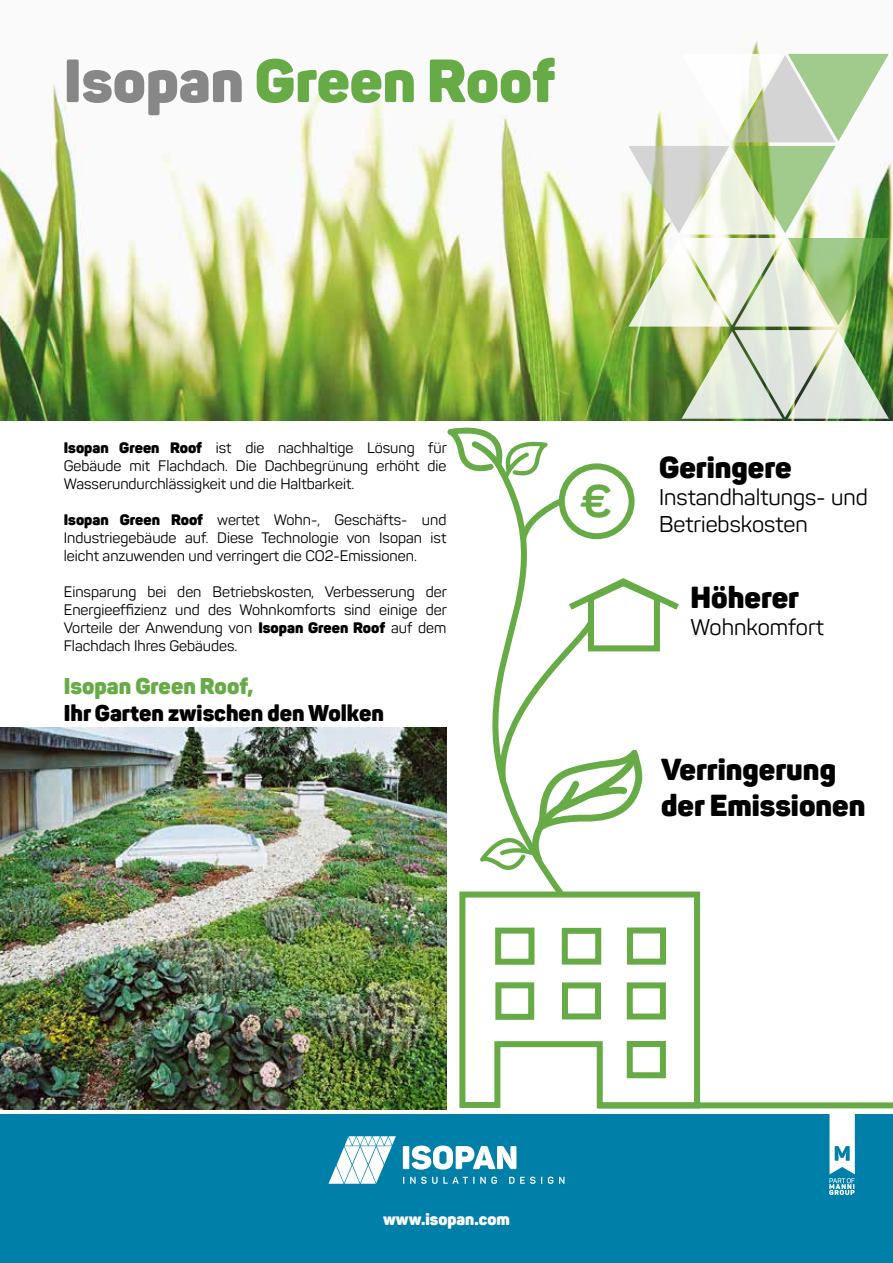
<style>
.page{position:relative;width:893px;height:1263px;background:#fff}
.page>*{position:absolute;margin:0;border:0;box-sizing:border-box;transform-origin:0 0}
.t1{font:900 60px "Panton";color:#66ab45}
.t2{font:700 45px "Panton";color:#66ab45}
.t3{font:900 30px/36px "Panton";color:#000}
.t4{font:22.5px/27px "Panton";color:#000}
.t5{font:900 22.5px "Panton";color:#000}
.t6{font:900 22.5px "Panton";color:#66ab45}
.t7{font:900 16.5px "Panton";color:#fff}
.t8{font:15px/18px "Panton";color:#000;text-align:justify}
.s1{color:#878787}
.s2{font-weight:900}
</style>
<div class="page">
<svg style="left:446px;top:467px;width:137px;height:436px"></svg>
<img style="left:0;top:32px;width:893px;height:389px">
<svg style="left:456px;top:888px;width:247px;height:221px"></svg>
<div style="left:0;top:1114px;width:893px;height:149px;background:#007fa9"></div>
<svg style="left:410px;top:1176px;width:64px;height:8px"></svg>
<svg style="left:480px;top:1176px;width:17px;height:8px"></svg>
<svg style="left:509px;top:1176px;width:26px;height:8px"></svg>
<svg style="left:548px;top:1176px;width:5px;height:8px"></svg>
<svg style="left:559px;top:1177px;width:5px;height:7px"></svg>
<div style="left:403px;top:1146px;width:6px;height:23px;background:#fff"></div>
<svg style="left:411px;top:1145px;width:105px;height:24px"></svg>
<svg style="left:328px;top:1136px;width:68px;height:48px"></svg>
<svg style="left:829px;top:1114px;width:26px;height:81px"></svg>
<div style="left:599px;top:1102px;width:294px;height:6px;background:#66ab45"></div>
<svg style="left:516px;top:493px;width:52px;height:52px"></svg>
<div style="left:562px;top:466px;width:70px;height:70px;background:#fff;border-radius:50%"></div>
<div style="left:559px;top:463px;width:76px;height:76px;border:6px solid #66ab45;border-radius:50%"></div>
<img style="left:0;top:727px;width:446px;height:383px">
<img style="left:628px;top:54px;width:261px;height:365px">
<svg style="left:446px;top:427px;width:102px;height:60px"></svg>
<svg style="left:479px;top:575px;width:200px;height:297px"></svg>
<h1 class="t1" style="left:64px;top:42px;width:493px"><span class="s1">Isopan</span> Green Roof</h1>
<p class="t8" style="left:64px;top:439px;width:385px"><span class="s2">Isopan Green Roof</span> ist die nachhaltige Lösung für Gebäude mit Flachdach. Die Dachbegrünung erhöht die Wasserundurchlässigkeit und die Haltbarkeit.</p>
<p class="t8" style="left:64px;top:511px;width:384px"><span class="s2">Isopan Green Roof</span> wertet Wohn-, Geschäfts- und Industriegebäude auf. Diese Technologie von Isopan ist leicht anzuwenden und verringert die CO2-Emissionen.</p>
<p class="t8" style="left:64px;top:583px;width:385px">Einsparung bei den Betriebskosten, Verbesserung der Energieeffizienz und des Wohnkomforts sind einige der Vorteile der Anwendung von <span class="s2">Isopan Green Roof</span> auf dem Flachdach Ihres Gebäudes.</p>
<h3 class="t6" style="left:64px;top:672px;width:191px">Isopan Green Roof,</h3>
<h3 class="t5" style="left:64px;top:699px;width:322px">Ihr Garten zwischen den Wolken</h3>
<h2 class="t2" style="left:579px;top:473px;width:35px">€</h2>
<h3 class="t3" style="left:659px;top:449px;width:134px">Geringere</h3>
<h3 class="t4" style="left:659px;top:484px;width:210px">Instandhaltungs- und<br>Betriebskosten</h3>
<h3 class="t3" style="left:691px;top:579px;width:110px">Höherer</h3>
<h3 class="t4" style="left:691px;top:613px;width:135px">Wohnkomfort</h3>
<h3 class="t3" style="left:661px;top:750px;width:206px">Verringerung der Emissionen</h3>
<p class="t7" style="left:383px;top:1208px;width:128px">www.isopan.com</p>
</div>
